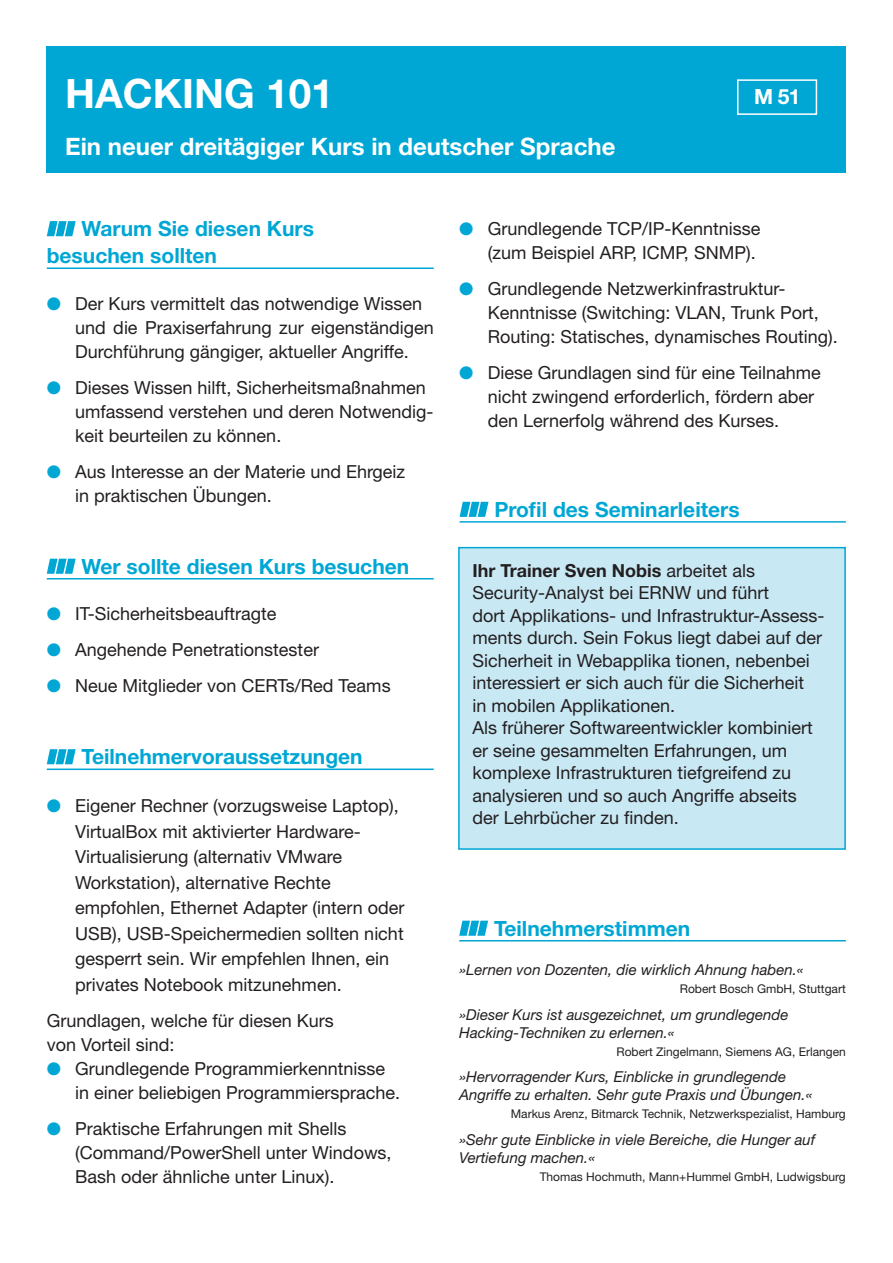
<style>
.page{position:relative;width:893px;height:1263px;background:#fff}
.page>*{position:absolute;margin:0;border:0;box-sizing:border-box;transform-origin:0 0}
.t1{font:700 40.5px "Helvetica Neue LT Std";color:#fff}
.t2{font:700 24px "Helvetica Neue LT Std";color:#fff}
.t3{font:700 21px/27px "Helvetica Neue LT Std";color:#00a7d4}
.t4{font:700 21px "Helvetica Neue LT Std";color:#fff}
.t5{font:18px/24px "Helvetica Neue LT Std";color:#231f20}
.t6{font:italic 15px/18px "Helvetica Neue LT Std";color:#231f20}
.t7{font:12px "Helvetica Neue LT Std";color:#231f20}
.s1{color:#00a7d4}
.s2{font-weight:700}
</style>
<div class="page">
<div style="left:47px;top:47px;width:799px;height:126px;background:#00a7d4"></div>
<div style="left:737px;top:79px;width:80px;height:36px;border:2px solid #fff"></div>
<hr style="left:459px;top:940px;width:387px;height:1px;background:#00a7d4">
<svg style="left:459px;top:921px;width:29px;height:15px"></svg>
<hr style="left:460px;top:521px;width:386px;height:2px;background:#00a7d4">
<svg style="left:460px;top:502px;width:28px;height:15px"></svg>
<div style="left:458px;top:547px;width:388px;height:303px;background:#c8e8f4;border:2px solid #00a7d4"></div>
<hr style="left:47px;top:267px;width:387px;height:2px;background:#00a7d4">
<hr style="left:47px;top:578px;width:387px;height:1px;background:#00a7d4">
<hr style="left:47px;top:768px;width:387px;height:2px;background:#00a7d4">
<svg style="left:47px;top:221px;width:29px;height:15px"></svg>
<svg style="left:47px;top:559px;width:29px;height:15px"></svg>
<svg style="left:47px;top:749px;width:29px;height:15px"></svg>
<h1 class="t1" style="left:65px;top:69px;width:270px">HACKING 101</h1>
<h2 class="t2" style="left:65px;top:131px;width:552px">Ein neuer dreitägiger Kurs in deutscher Sprache</h2>
<p class="t4" style="left:754px;top:84px;width:48px">M 51</p>
<p class="t3" style="left:47px;top:215px;width:269px;text-indent:35px">Warum Sie diesen Kurs besuchen sollten</p>
<p class="t5" style="left:75px;top:291px;width:360px;text-indent:-28px"><span class="s1">●</span> Der Kurs vermittelt das notwendige Wissen und die Praxiserfahrung zur eigenständigen<br>Durchführung gängiger, aktueller Angriffe.</p>
<p class="t5" style="left:75px;top:375px;width:360px;text-indent:-28px"><span class="s1">●</span> Dieses Wissen hilft, Sicherheitsmaßnahmen umfassend verstehen und deren Notwendig&shy;keit beurteilen zu können.</p>
<p class="t5" style="left:75px;top:459px;width:331px;text-indent:-28px"><span class="s1">●</span> Aus Interesse an der Materie und Ehrgeiz in praktischen Übungen.</p>
<p class="t3" style="left:82px;top:552px;width:329px">Wer sollte diesen Kurs besuchen</p>
<p class="t5" style="left:47px;top:602px;width:231px"><span class="s1">●</span> IT-Sicherheitsbeauftragte</p>
<p class="t5" style="left:47px;top:638px;width:274px"><span class="s1">●</span> Angehende Penetrationstester</p>
<p class="t5" style="left:47px;top:674px;width:345px"><span class="s1">●</span> Neue Mitglieder von CERTs/Red Teams</p>
<p class="t3" style="left:82px;top:743px;width:283px">Teilnehmervoraussetzungen</p>
<p class="t5" style="left:75px;top:793px;width:331px;line-height:25.5px;text-indent:-28px"><span class="s1">●</span> Eigener Rechner (vorzugsweise Laptop), VirtualBox mit aktivierter Hardware-Virtualisierung (alternativ VMware Workstation), alternative Rechte empfohlen, Ethernet Adapter (intern oder USB), USB-Speichermedien sollten nicht gesperrt sein. Wir empfehlen Ihnen, ein privates Notebook mitzunehmen.</p>
<p class="t5" style="left:47px;top:1008px;width:289px">Grundlagen, welche für diesen Kurs von Vorteil sind:</p>
<p class="t5" style="left:75px;top:1056px;width:326px;text-indent:-28px"><span class="s1">●</span> Grundlegende Programmierkenntnisse in einer beliebigen Programmiersprache.</p>
<p class="t5" style="left:75px;top:1116px;width:318px;text-indent:-28px"><span class="s1">●</span> Praktische Erfahrungen mit Shells (Command/PowerShell unter Windows,<br>Bash oder ähnliche unter Linux).</p>
<p class="t5" style="left:459px;top:216px;width:303px;text-align:right"><span class="s1">●</span> Grundlegende TCP/IP-Kenntnisse (zum Beispiel ARP, ICMP, SNMP).</p>
<p class="t5" style="left:488px;top:276px;width:352px;text-indent:-28px"><span class="s1">●</span> Grundlegende Netzwerkinfrastruktur-<br>Kenntnisse (Switching: VLAN, Trunk Port,<br>Routing: Statisches, dynamisches Routing).</p>
<p class="t5" style="left:488px;top:360px;width:335px;text-indent:-28px"><span class="s1">●</span> Diese Grundlagen sind für eine Teilnahme nicht zwingend erforderlich, fördern aber den Lernerfolg während des Kurses.</p>
<p class="t3" style="left:494px;top:495px;width:247px">Profil des Seminarleiters</p>
<p class="t5" style="left:472px;top:559px;width:354px;line-height:22.5px"><span class="s2">Ihr Trainer Sven Nobis</span> arbeitet als Security-Analyst bei ERNW und führt<br>dort Applikations- und Infrastruktur-Assess&shy;ments durch. Sein Fokus liegt dabei auf der Sicherheit in Webapplika tionen, nebenbei interessiert er sich auch für die Sicherheit<br>in mobilen Applikationen.<br>Als früherer Softwareentwickler kombiniert er seine gesammelten Erfahrungen, um komplexe Infrastrukturen tiefgreifend zu analysieren und so auch Angriffe abseits der Lehrbücher zu finden.</p>
<p class="t3" style="left:494px;top:914px;width:198px">Teilnehmerstimmen</p>
<p class="t6" style="left:459px;top:961px;width:346px">»Lernen von Dozenten, die wirklich Ahnung haben.«</p>
<p class="t7" style="left:680px;top:982px;width:168px">Robert Bosch GmbH, Stuttgart</p>
<p class="t6" style="left:459px;top:1005px;width:331px">»Dieser Kurs ist ausgezeichnet, um grundlegende<br>Hacking-Techniken zu erlernen.«</p>
<p class="t7" style="left:616px;top:1044px;width:231px">Robert Zingelmann, Siemens AG, Erlangen</p>
<p class="t6" style="left:459px;top:1068px;width:355px">»Hervorragender Kurs, Einblicke in grundlegende<br>Angriffe zu erhalten. Sehr gute Praxis und Übungen.«</p>
<p class="t7" style="left:511px;top:1107px;width:337px">Markus Arenz, Bitmarck Technik, Netzwerkspezialist, Hamburg</p>
<p class="t6" style="left:459px;top:1130px;width:357px">»Sehr gute Einblicke in viele Bereiche, die Hunger auf<br>Vertiefung machen.«</p>
<p class="t7" style="left:540px;top:1169px;width:308px">Thomas Hochmuth, Mann+Hummel GmbH, Ludwigsburg</p>
</div>
